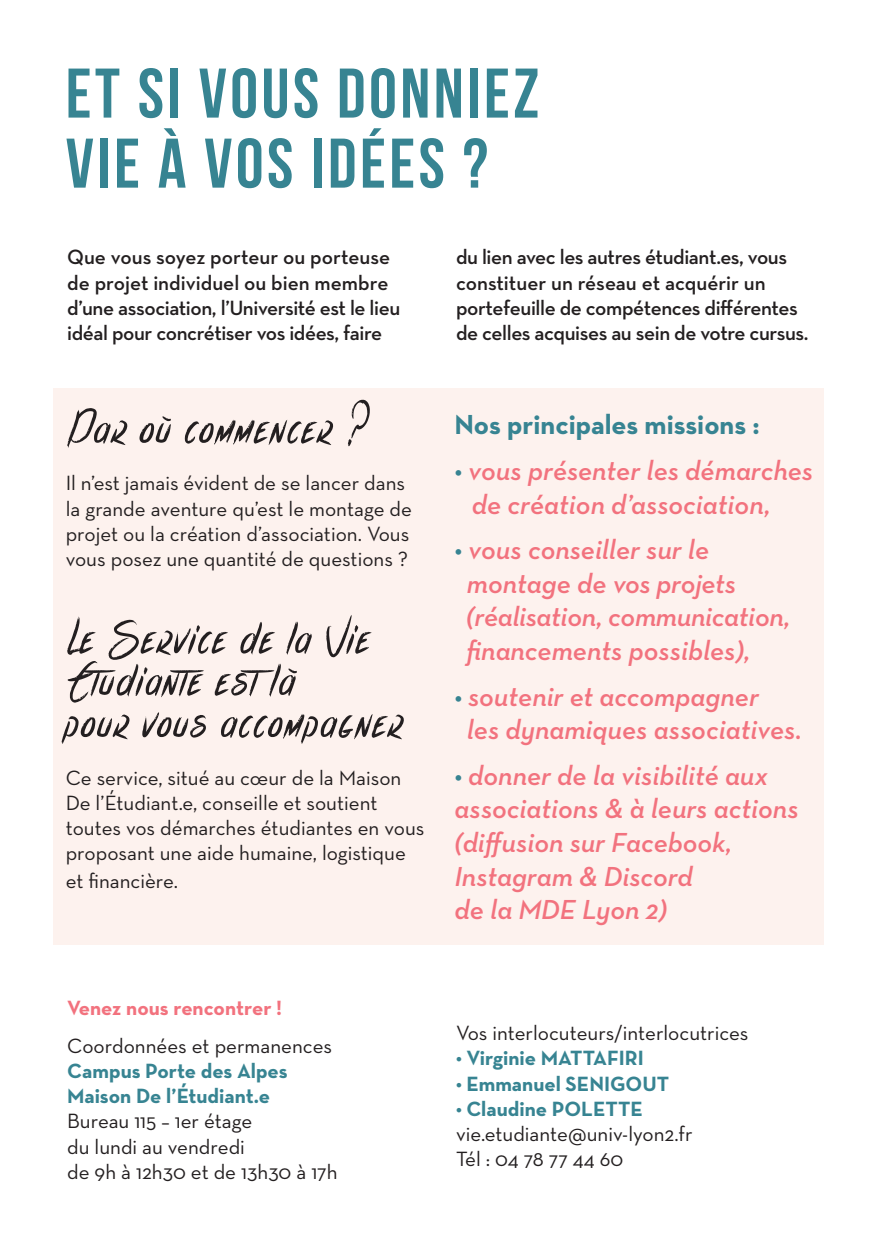
<style>
.page{position:relative;width:878px;height:1245px;background:#fff}
.page>*{position:absolute;margin:0;border:0;box-sizing:border-box;transform-origin:0 0}
.t1{font:105px "les Sensationsde Cerise";letter-spacing:.03em;color:#231f20}
.t2{font:700 70px/70px "Bebas Neue";letter-spacing:.05em;color:#378492}
.t3{font:italic 600 28px/33.6px "Neutra Text";color:#f2727e}
.t4{font:700 28px "Neutra Text";color:#378492}
.t5{font:21px/25.2px "Neutra Text";color:#231f20}
.t6{font:600 21px/25.2px "Neutra Text";letter-spacing:-.02em;color:#231f20}
.t7{font:700 21px "Neutra Text";color:#378492}
.t8{font:700 21px "Neutra Text";color:#f2727e}
.s1{color:#378492}
</style>
<div class="page">
<div style="left:53px;top:388px;width:771px;height:556px;background:#fdf2ee"></div>
<p class="t2" style="left:66px;top:57px;width:475px">ET SI VOUS DONNIEZ<br>VIE À VOS IDÉES ?</p>
<p class="t6" style="left:67px;top:244px;width:334px">Que vous soyez porteur ou porteuse de projet individuel ou bien membre d’une association, l’Université est le lieu idéal pour concrétiser vos idées, faire</p>
<p class="t6" style="left:456px;top:244px;width:354px">du lien avec les autres étudiant.es, vous constituer un réseau et acquérir un portefeuille de compétences différentes de celles acquises au sein de votre cursus.</p>
<p class="t1" style="left:66px;top:342px;width:308px">Par où commencer ?</p>
<p class="t5" style="left:66px;top:470px;width:347px">Il n’est jamais évident de se lancer dans la grande aventure qu’est le montage de projet ou la création d’association. Vous vous posez une quantité de questions ?</p>
<p class="t1" style="left:66px;top:552px;width:306px">Le Service de la Vie</p>
<p class="t1" style="left:66px;top:594px;width:230px">Etudiante est là</p>
<p class="t1" style="left:66px;top:636px;width:338px">pour vous accompagner</p>
<p class="t5" style="left:66px;top:764px;width:360px">Ce service, situé au cœur de la Maison De l’Étudiant.e, conseille et soutient toutes vos démarches étudiantes en vous proposant une aide humaine, logistique</p>
<p class="t5" style="left:66px;top:867px;width:114px">et financière.</p>
<p class="t8" style="left:67px;top:994px;width:216px">Venez nous rencontrer !</p>
<p class="t5" style="left:67px;top:1032px;width:266px">Coordonnées et permanences</p>
<p class="t7" style="left:67px;top:1057px;width:222px">Campus Porte des Alpes</p>
<p class="t7" style="left:67px;top:1082px;width:204px">Maison De l’Étudiant.e</p>
<p class="t5" style="left:67px;top:1108px;width:186px">Bureau 115 – 1er étage</p>
<p class="t5" style="left:67px;top:1133px;width:272px">du lundi au vendredi<br>de 9h à 12h30 et de 13h30 à 17h</p>
<p class="t4" style="left:454px;top:407px;width:306px">Nos principales missions :</p>
<p class="t3" style="left:471px;top:453px;width:343px;text-indent:-17px"><span class="s1">•</span> vous présenter les démarches de création d’association,</p>
<p class="t3" style="left:454px;top:532px;width:256px"><span class="s1">•</span> vous conseiller sur le</p>
<p class="t3" style="left:466px;top:566px;width:271px">montage de vos projets</p>
<p class="t3" style="left:466px;top:599px;width:325px">(réalisation, communication, financements possibles),</p>
<p class="t3" style="left:466px;top:678px;width:336px;text-indent:-12px"><span class="s1">•</span> soutenir et accompagner<br>les dynamiques associatives.</p>
<p class="t3" style="left:454px;top:757px;width:345px"><span class="s1">•</span> donner de la visibilité aux associations &amp; à leurs actions (diffusion sur Facebook,<br>Instagram &amp; Discord<br>de la MDE Lyon 2)</p>
<p class="t5" style="left:456px;top:1019px;width:294px">Vos interlocuteurs/interlocutrices</p>
<p class="t7" style="left:456px;top:1045px;width:189px">• Virginie MATTAFIRI</p>
<p class="t7" style="left:456px;top:1070px;width:215px">• Emmanuel SENIGOUT</p>
<p class="t7" style="left:456px;top:1095px;width:188px">• Claudine POLETTE</p>
<p class="t5" style="left:456px;top:1120px;width:238px">vie.etudiante@univ-lyon2.fr</p>
<p class="t5" style="left:456px;top:1145px;width:169px">Tél : 04 78 77 44 60</p>
</div>
